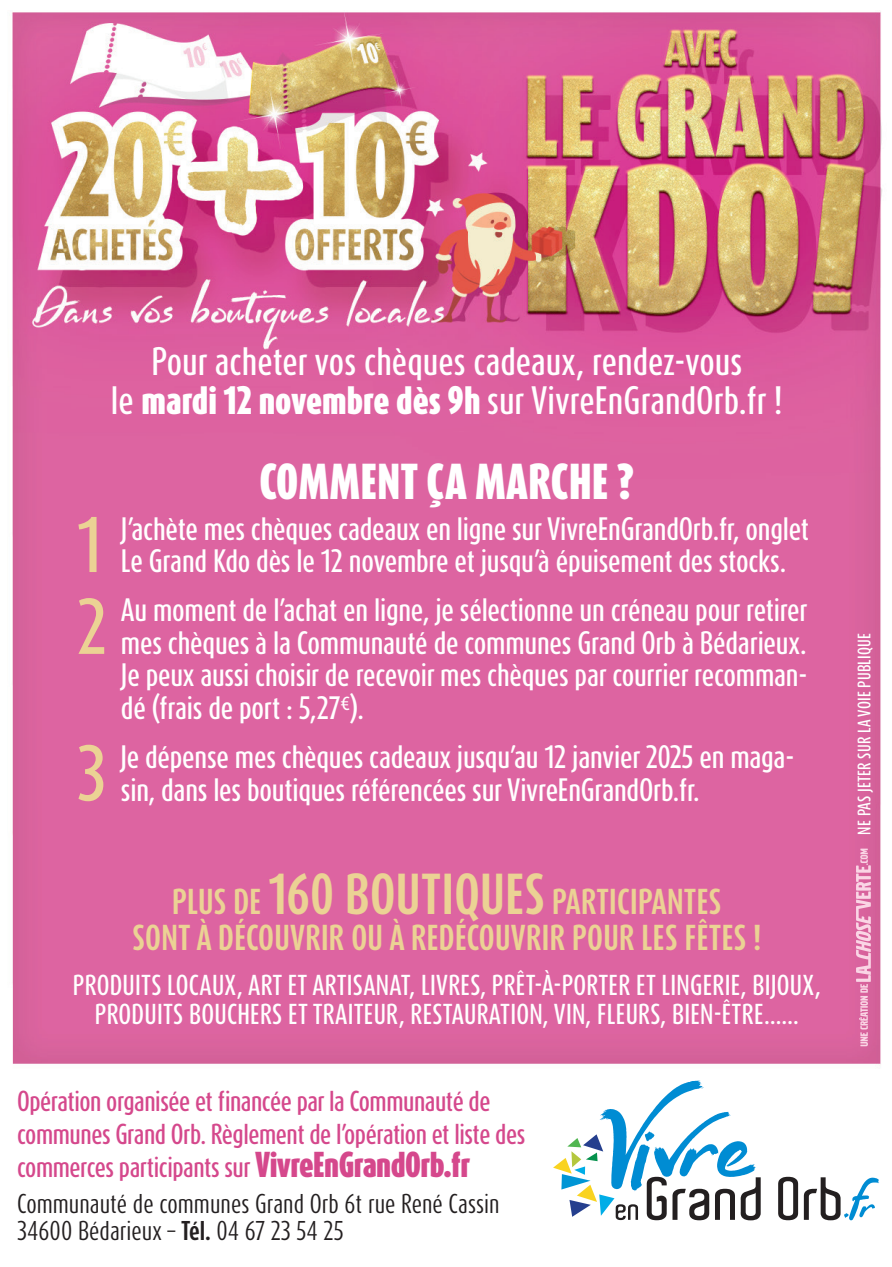
<style>
.page{position:relative;width:892px;height:1267px;background:#fff}
.page>*{position:absolute;margin:0;border:0;box-sizing:border-box;transform-origin:0 0}
.Liste{font:500 65.7px "Dax Compact Pro";color:#ebd294}
.Titre{font:900 42px "Dax Compact Pro";letter-spacing:.01em;color:#fff}
.Titre-2{font:500 33px/39.6px "Dax Compact Pro";color:#fff;text-align:center}
.Exergue{font:700 30px/36px "Dax Compact Pro";letter-spacing:.01em;color:#ebd294;text-align:center}
.Liste-2{font:500 27px/32.4px "Dax Compact Pro";letter-spacing:-.01em;color:#fff}
.Texte{font:500 24px/33px "Dax Compact Pro";letter-spacing:-.02em;color:#d5488c}
.Texte_-_3_col{font:500 24px/28.8px "Dax Compact Pro";letter-spacing:.01em;color:#fff;text-align:center}
.Texte-2{font:22.8px/27.3px "Dax Compact Pro";color:#231f20}
.Titre-3{font:500 15px "Dax Compact Pro";letter-spacing:.01em;color:#fff}
.s1{font-weight:900}
.s2{font-size:48px}
.s3{font-weight:900;font-size:30px}
.s4{font-weight:700}
</style>
<div class="page">
<img style="left:12px;top:11px;width:870px;height:1210px">
<svg style="left:855px;top:848px;width:16px;height:198px;background:#e692bb"></svg>
<svg style="left:778px;top:1176px;width:101px;height:44px"></svg>
<svg style="left:553px;top:1080px;width:207px;height:140px"></svg>
<p class="Titre-2" style="left:111px;top:341px;width:673px">Pour acheter vos chèques cadeaux, rendez-vous<br>le <span class="s1">mardi 12 novembre dès 9h</span> sur VivreEnGrandOrb.fr !</p>
<p class="Titre" style="left:259px;top:452px;width:377px">COMMENT ÇA MARCHE ?</p>
<p class="Liste" style="left:77px;top:501px;width:26px">1</p>
<p class="Liste-2" style="left:121px;top:512px;width:689px">J’achète mes chèques cadeaux en ligne sur VivreEnGrandOrb.fr, onglet<br>Le Grand Kdo dès le 12 novembre et jusqu’à épuisement des stocks.</p>
<p class="Liste" style="left:77px;top:583px;width:31px">2</p>
<p class="Liste-2" style="left:121px;top:594px;width:688px;text-align:justify">Au moment de l’achat en ligne, je sélectionne un créneau pour retirer mes chèques à la Communauté de communes Grand Orb à Bédarieux.<br>Je peux aussi choisir de recevoir mes chèques par courrier recomman&shy;dé (frais de port : 5,27<sup>€</sup>).</p>
<p class="Liste" style="left:77px;top:729px;width:31px">3</p>
<p class="Liste-2" style="left:120px;top:741px;width:675px">Je dépense mes chèques cadeaux jusqu’au 12 janvier 2025 en maga&shy;sin, dans les boutiques référencées sur VivreEnGrandOrb.fr.</p>
<p class="Exergue" style="left:132px;top:883px;width:630px">PLUS DE <span class="s2">160 BOUTIQUES</span> PARTICIPANTES<br>SONT À DÉCOUVRIR OU À REDÉCOUVRIR POUR LES FÊTES !</p>
<p class="Texte_-_3_col" style="left:73px;top:971px;width:749px">PRODUITS LOCAUX, ART ET ARTISANAT, LIVRES, PRÊT-À-PORTER ET LINGERIE, BIJOUX,<br>PRODUITS BOUCHERS ET TRAITEUR, RESTAURATION, VIN, FLEURS, BIEN-ÊTRE……</p>
<p class="Texte" style="left:17px;top:1084px;width:509px">Opération organisée et financée par la Communauté de communes Grand Orb. Règlement de l’opération et liste des commerces participants sur <span class="s3">VivreEnGrandOrb.fr</span></p>
<p class="Texte-2" style="left:17px;top:1189px;width:484px">Communauté de communes Grand Orb 6t rue René Cassin<br>34600 Bédarieux – <span class="s4">Tél.</span> 04 67 23 54 25</p>
<p class="Titre-3" style="left:854px;top:834px;width:203px;rotate:-90deg">NE PAS JETER SUR LA VOIE PUBLIQUE</p>
</div>
